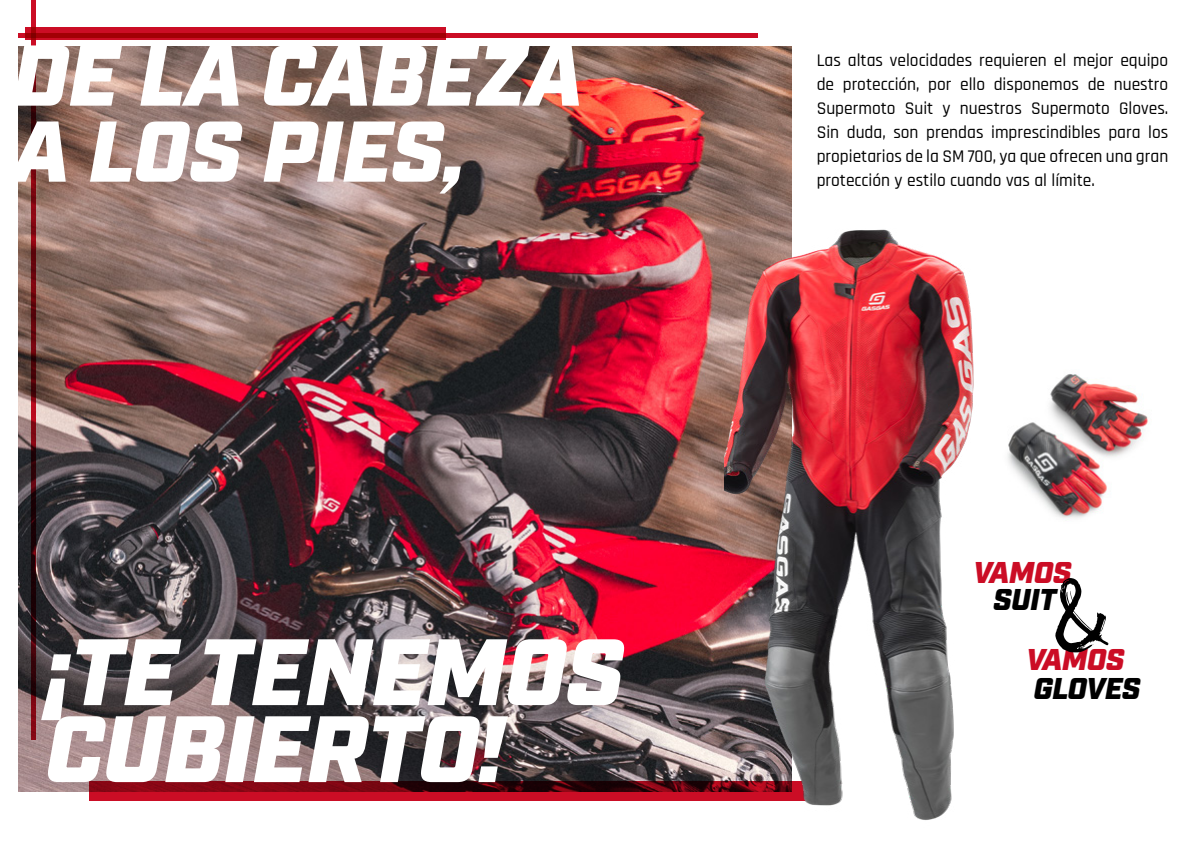
<style>
.page{position:relative;width:1191px;height:842px;background:#fff}
.page>*{position:absolute;margin:0;border:0;box-sizing:border-box;transform-origin:0 0}
.t1{font:italic 900 94px/77px "Industry";color:#fff}
.t2{font:italic 900 86px/76px "Industry";color:#fff}
.t3{font:italic 900 30px "Industry";letter-spacing:-.01em;color:#cb0d25}
.t4{font:italic 900 30px "Industry";letter-spacing:-.01em;color:#000}
.t5{font:500 18px/24px "Rajdhani";color:#000;text-align:justify}
</style>
<div class="page">
<img style="left:18px;top:46px;width:773px;height:745px">
<svg style="left:89px;top:781px;width:635px;height:20px;background:#8d0818"></svg>
<div style="left:18px;top:33px;width:740px;height:5px;background:#cb0d25"></div>
<svg style="left:31px;top:0;width:4px;height:739px;background:#5a040c"></svg>
<svg style="left:26px;top:27px;width:420px;height:12px;background:#b90717"></svg>
<img style="left:724px;top:221px;width:250px;height:599px">
<img style="left:1007px;top:374px;width:141px;height:146px">
<svg style="left:1055px;top:578px;width:53px;height:74px"></svg>
<h2 class="t2" style="left:13px;top:43px;width:572px">DE LA CABEZA<br>A LOS PIES,</h2>
<h1 class="t1" style="left:46px;top:639px;width:579px">¡TE TENEMOS<br>CUBIERTO!</h1>
<p class="t5" style="left:816px;top:49px;width:353px">Las altas velocidades requieren el mejor equipo de protección, por ello disponemos de nuestro Supermoto Suit y nuestros Supermoto Gloves.<br>Sin duda, son prendas imprescindibles para los propietarios de la SM 700, ya que ofrecen una gran protección y estilo cuando vas al límite.</p>
<h3 class="t3" style="left:973px;top:554px;width:100px">VAMOS</h3>
<h3 class="t4" style="left:993px;top:581px;width:64px">SUIT</h3>
<h3 class="t3" style="left:1026px;top:641px;width:100px">VAMOS</h3>
<h3 class="t4" style="left:1033px;top:670px;width:108px">GLOVES</h3>
</div>
